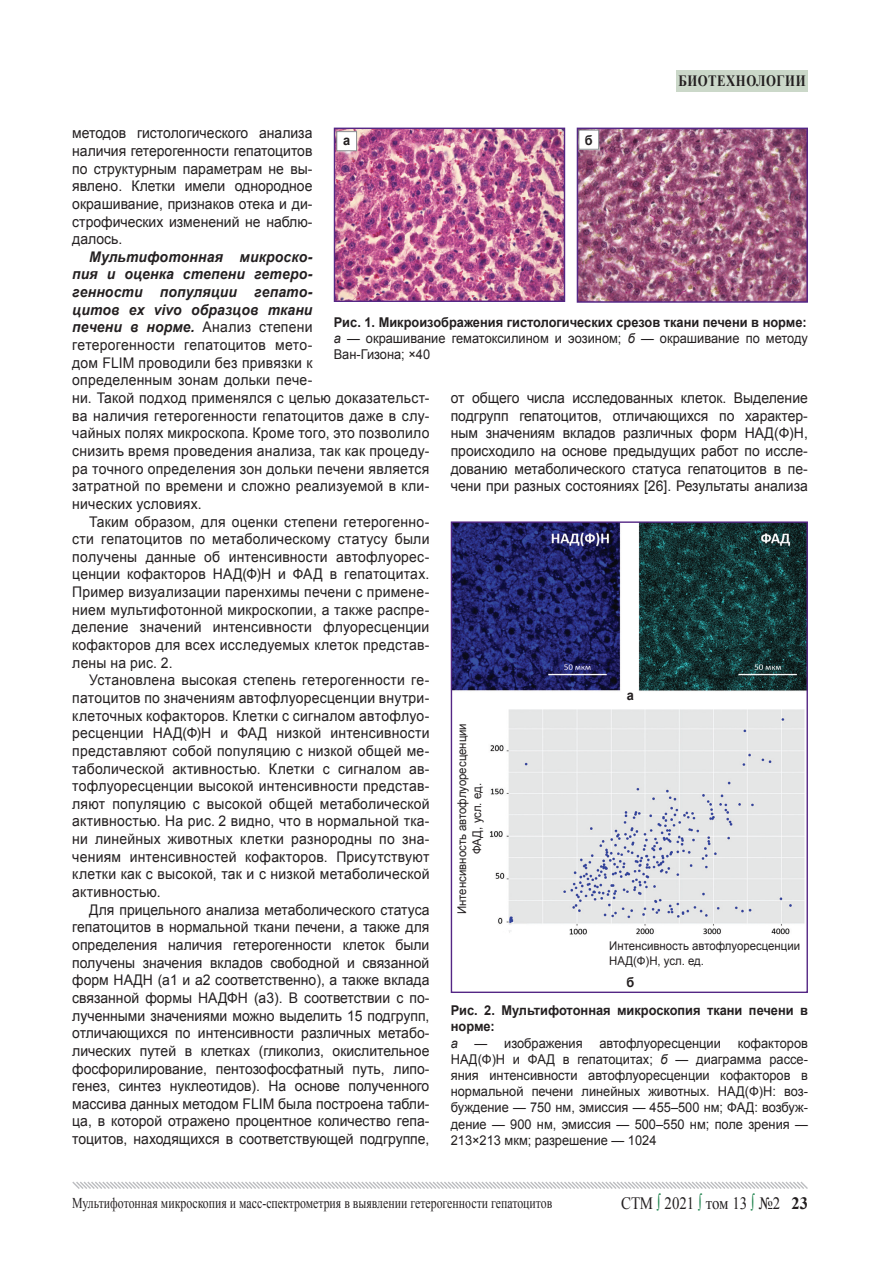
<style>
.page{position:relative;width:893px;height:1276px;background:#fff}
.page>*{position:absolute;margin:0;border:0;box-sizing:border-box;transform-origin:0 0}
.t1{font:17.4px "Times New Roman";color:#231f20;scale:.86 1}
.t2{font:700 15.75px "Times New Roman";letter-spacing:.04em;color:#231f20;scale:.81 1}
.Колонтитул{font:15px "Times New Roman";color:#231f20;scale:.79 1}
.Основной_текст{font:14.7px/17.7px "Arial";letter-spacing:.015em;color:#231f20;text-align:justify;scale:.95 1}
.Подрис_подпись{font:13.5px/16.2px "Arial";color:#231f20;scale:.95 1}
.Подрис_подпись-2{font:700 13.5px/16.2px "Arial";color:#231f20;scale:.95 1}
.Jdiagr{font:12px/14.4px "Arial";color:#231f20;scale:.95 1}
.s1{font-weight:700;font-style:italic}
.s2{font-style:italic}
.s3{color:#127c43}
.s4{font-weight:700}
</style>
<div class="page">
<svg style="left:72px;top:1181px;width:736px;height:8px"></svg>
<div style="left:676px;top:70px;width:132px;height:21px;background:#cbd8c9"></div>
<img style="left:336px;top:130px;width:227px;height:170px">
<div style="left:334px;top:128px;width:231px;height:174px;border:1px solid #542685"></div>
<img style="left:580px;top:131px;width:225px;height:169px">
<div style="left:577px;top:128px;width:231px;height:175px;border:2px solid #542685"></div>
<div style="left:337px;top:132px;width:20px;height:19px;background:#fff"></div>
<div style="left:336px;top:131px;width:21px;height:20px;border:1px solid #8b8d90"></div>
<div style="left:579px;top:130px;width:20px;height:19px;background:#fff"></div>
<div style="left:578px;top:130px;width:21px;height:20px;border:1px solid #8b8d90"></div>
<img style="left:453px;top:523px;width:353px;height:412px">
<p class="t2" style="left:678px;top:70px;width:158px">БИОТЕХНОЛОГИИ</p>
<p class="Основной_текст" style="left:72px;top:124px;width:254px">методов гистологического анализа наличия гетерогенности гепатоцитов по структурным параметрам не вы&shy;явлено. Клетки имели однородное окрашивание, признаков отека и ди&shy;строфических изменений не наблю&shy;далось.</p>
<p class="Основной_текст" style="left:72px;top:248px;width:377px;text-align:left;text-indent:17px"><span class="s1">Мультифотонная микроско-<br>пия и оценка степени гетеро-<br>генности популяции гепато-<br>цитов ex vivo образцов ткани<br>печени в норме.</span> Анализ степени<br>гетерогенности гепатоцитов мето-<br>дом FLIM проводили без привязки к<br>определенным зонам дольки пече-<br>ни. Такой подход применялся с целью доказательст&shy;ва наличия гетерогенности гепатоцитов даже в слу&shy;чайных полях микроскопа. Кроме того, это позволило снизить время проведения анализа, так как процеду&shy;ра точного определения зон дольки печени является затратной по времени и сложно реализуемой в кли&shy;нических условиях.</p>
<p class="Основной_текст" style="left:72px;top:512px;width:377px;text-indent:17px">Таким образом, для оценки степени гетерогенно&shy;сти гепатоцитов по метаболическому статусу были получены данные об интенсивности автофлуорес&shy;ценции кофакторов НАД(Ф)Н и ФАД в гепатоцитах.<br>Пример визуализации паренхимы печени с примене&shy;нием мультифотонной микроскопии, а также распре&shy;деление значений интенсивности флуоресценции кофакторов для всех исследуемых клеток представ&shy;лены на рис. 2.</p>
<p class="Основной_текст" style="left:72px;top:671px;width:377px;text-indent:17px">Установлена высокая степень гетерогенности ге&shy;патоцитов по значениям автофлуоресценции внутри&shy;клеточных кофакторов. Клетки с сигналом автофлуо&shy;ресценции НАД(Ф)Н и ФАД низкой интенсивности представляют собой популяцию с низкой общей ме&shy;таболической активностью. Клетки с сигналом ав&shy;тофлуоресценции высокой интенсивности представ&shy;ляют популяцию с высокой общей метаболической активностью. На рис. 2 видно, что в нормальной тка&shy;ни линейных животных клетки разнородны по зна&shy;чениям интенсивностей кофакторов. Присутствуют клетки как с высокой, так и с низкой метаболической активностью.</p>
<p class="Основной_текст" style="left:72px;top:901px;width:377px;text-indent:17px">Для прицельного анализа метаболического статуса гепатоцитов в нормальной ткани печени, а также для определения наличия гетерогенности клеток были получены значения вкладов свободной и связанной форм НАДН (а1 и а2 соответственно), а также вклада связанной формы НАДФН (а3). В соответствии с по&shy;лученными значениями можно выделить 15 подгрупп, отличающихся по интенсивности различных метабо&shy;лических путей в клетках (гликолиз, окислительное фосфорилирование, пентозофосфатный путь, липо&shy;генез, синтез нуклеотидов). На основе полученного массива данных методом FLIM была построена табли&shy;ца, в которой отражено процентное количество гепа&shy;тоцитов, находящихся в соответствующей подгруппе,</p>
<p class="Подрис_подпись-2" style="left:343px;top:132px;width:9px">а</p>
<p class="Подрис_подпись-2" style="left:585px;top:132px;width:10px">б</p>
<p class="Подрис_подпись-2" style="left:334px;top:314px;width:499px">Рис. 1. Микроизображения гистологических срезов ткани печени в норме:</p>
<p class="Подрис_подпись" style="left:334px;top:330px;width:501px"><span class="s2">а</span> — окрашивание гематоксилином и эозином; <span class="s2">б</span> — окрашивание по методу<br>Ван-Гизона; ×40</p>
<p class="Основной_текст" style="left:451px;top:389px;width:377px">от общего числа исследованных клеток. Выделение подгрупп гепатоцитов, отличающихся по характер&shy;ным значениям вкладов различных форм НАД(Ф)Н, происходило на основе предыдущих работ по иссле&shy;дованию метаболического статуса гепатоцитов в пе&shy;чени при разных состояниях [26]. Результаты анализа</p>
<p class="Подрис_подпись-2" style="left:627px;top:688px;width:9px">а</p>
<p class="Jdiagr" style="left:454px;top:914px;width:202px;line-height:15px;text-align:center;rotate:-90deg">Интенсивность автофлуоресценции<br>ФАД, усл. ед.</p>
<p class="Jdiagr" style="left:609px;top:939px;width:202px">Интенсивность автофлуоресценции<br>НАД(Ф)Н, усл. ед.</p>
<p class="Подрис_подпись-2" style="left:626px;top:975px;width:10px">б</p>
<p class="Подрис_подпись-2" style="left:451px;top:1002px;width:377px">Рис. 2. Мультифотонная микроскопия ткани печени в норме:</p>
<p class="Подрис_подпись" style="left:451px;top:1035px;width:377px;text-align:justify"><span class="s2">а</span> — изображения автофлуоресценции кофакторов НАД(Ф)Н и ФАД в гепатоцитах; <span class="s2">б</span> — диаграмма рассе&shy;яния интенсивности автофлуоресценции кофакторов в нормальной печени линейных животных. НАД(Ф)Н: воз&shy;буждение — 750 нм, эмиссия — 455–500 нм; ФАД: возбуж&shy;дение — 900 нм, эмиссия — 500–550 нм; поле зрения — 213×213 мкм; разрешение — 1024</p>
<p class="Колонтитул" style="left:72px;top:1192px;width:609px">Мультифотонная микроскопия и масс-спектрометрия в выявлении гетерогенности гепатоцитов</p>
<p class="t1" style="left:621px;top:1191px;width:219px">СТМ <span class="s3">∫</span> 2021 <span class="s3">∫</span> том 13 <span class="s3">∫</span> №2 <span class="s4">23</span></p>
</div>
